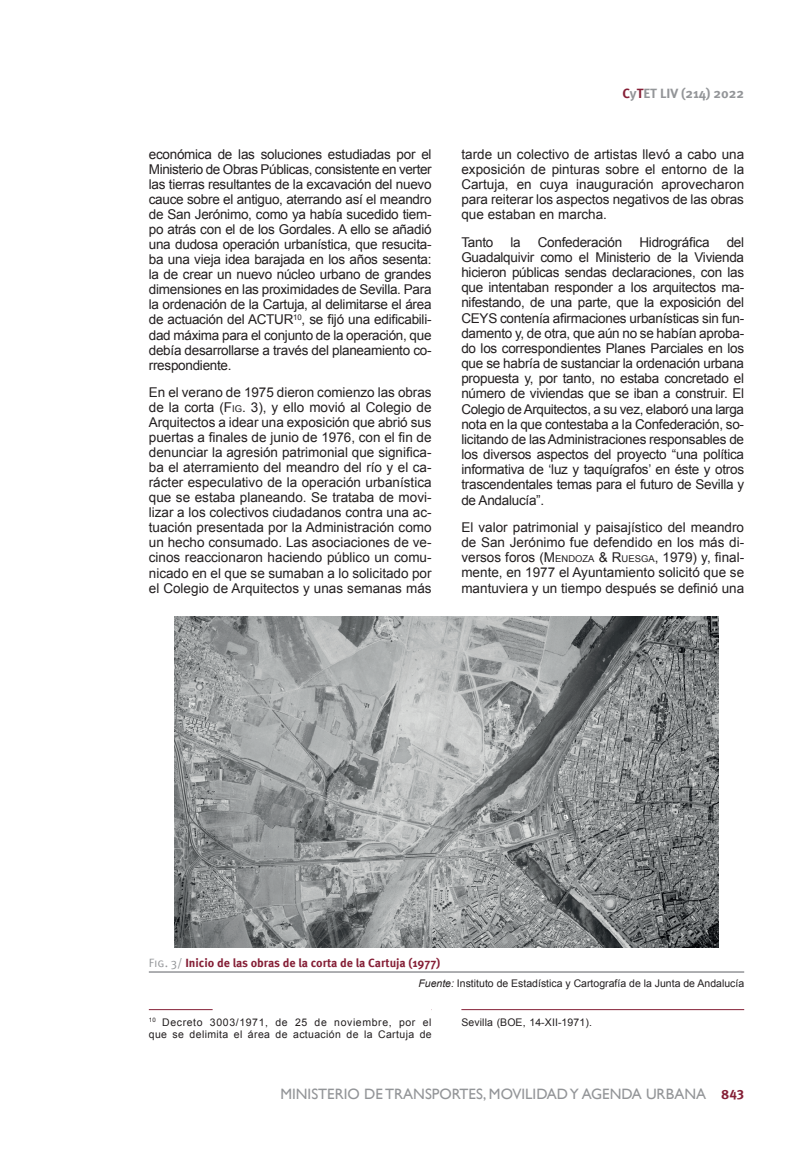
<style>
.page{position:relative;width:808px;height:1149px;background:#fff}
.page>*{position:absolute;margin:0;border:0;box-sizing:border-box;transform-origin:0 0}
.t1{font:15px "Gill Sans";color:#939598}
.t2{font:13.5px/15px "Arial";letter-spacing:-.005em;color:#231f20;text-align:justify}
.t3{font:700 13.5px "Meta Pro";color:#939598}
.t4{font:700 12px "Meta Pro";color:#851f36}
.t5{font:10.5px/12px "Arial";letter-spacing:.02em;color:#231f20}
.t6{font:10.5px "Arial";color:#231f20}
.s1{font-style:inherit}
.s2{font-size:9.45px}
.s3{color:#851f36}
.s4{font-weight:400;color:#939598}
.s5{font-style:italic}
.s6{font-family:"Meta Pro";font-weight:700;font-size:13.5px;color:#851f36}
</style>
<div class="page">
<hr style="left:149px;top:1008px;width:283px;height:1px;background:#851f36">
<div style="left:213px;top:1006px;width:219px;height:5px;background:#fff"></div>
<hr style="left:461px;top:1008px;width:283px;height:1px;background:#851f36">
<img style="left:175px;top:616px;width:543px;height:331px">
<hr style="left:149px;top:970px;width:595px;height:2px;background:#939598">
<p class="t2" style="left:149px;top:147px;width:284px">económica de las soluciones estudiadas por el Ministerio de Obras Públicas, consistente en verter las tierras resultantes de la excavación del nuevo cauce sobre el antiguo, aterrando así el meandro de San Jerónimo, como ya había sucedido tiem&shy;po atrás con el de los Gordales. A ello se añadió una dudosa operación urbanística, que resucita&shy;ba una vieja idea barajada en los años sesenta: la de crear un nuevo núcleo urbano de grandes dimensiones en las proximidades de Sevilla. Para la ordenación de la Cartuja, al delimitarse el área de actuación del ACTUR<sup>10</sup>, se fijó una edificabili&shy;dad máxima para el conjunto de la operación, que debía desarrollarse a través del planeamiento co&shy;rrespondiente.</p>
<p class="t2" style="left:149px;top:384px;width:284px">En el verano de 1975 dieron comienzo las obras de la corta (<span class="s1">F</span><span class="s2">IG</span><span class="s1">. 3</span>), y ello movió al Colegio de Arquitectos a idear una exposición que abrió sus puertas a finales de junio de 1976, con el fin de denunciar la agresión patrimonial que significa&shy;ba el aterramiento del meandro del río y el ca&shy;rácter especulativo de la operación urbanística que se estaba planeando. Se trataba de movi&shy;lizar a los colectivos ciudadanos contra una ac&shy;tuación presentada por la Administración como un hecho consumado. Las asociaciones de ve&shy;cinos reaccionaron haciendo público un comu&shy;nicado en el que se sumaban a lo solicitado por el Colegio de Arquitectos y unas semanas más</p>
<p class="t3" style="left:623px;top:83px;width:123px"><span class="s3">C</span>y<span class="s3">T</span>ET LIV (214) 2022</p>
<p class="t2" style="left:461px;top:146px;width:284px">tarde un colectivo de artistas llevó a cabo una exposición de pinturas sobre el entorno de la Cartuja, en cuya inauguración aprovecharon para reiterar los aspectos negativos de las obras que estaban en marcha.</p>
<p class="t2" style="left:461px;top:234px;width:33px">Tanto</p>
<p class="t2" style="left:510px;top:234px;width:12px">la</p>
<p class="t2" style="left:538px;top:234px;width:86px">Confederación</p>
<p class="t2" style="left:639px;top:234px;width:72px">Hidrográfica</p>
<p class="t2" style="left:461px;top:234px;width:284px;text-indent:265px">del Guadalquivir como el Ministerio de la Vivienda hicieron públicas sendas declaraciones, con las que intentaban responder a los arquitectos ma&shy;nifestando, de una parte, que la exposición del CEYS contenía afirmaciones urbanísticas sin fun&shy;damento y, de otra, que aún no se habían aproba&shy;do los correspondientes Planes Parciales en los que se habría de sustanciar la ordenación urbana propuesta y, por tanto, no estaba concretado el número de viviendas que se iban a construir. El Colegio de Arquitectos, a su vez, elaboró una larga nota en la que contestaba a la Confederación, so&shy;licitando de las Administraciones responsables de los diversos aspectos del proyecto “una política informativa de ‘luz y taquígrafos’ en éste y otros trascendentales temas para el futuro de Sevilla y de Andalucía”.</p>
<p class="t2" style="left:461px;top:519px;width:284px">El valor patrimonial y paisajístico del meandro de San Jerónimo fue defendido en los más di&shy;versos foros (<span class="s1">M</span><span class="s2">ENDOZA</span> <span class="s1">&amp; R</span><span class="s2">U ESGA</span><span class="s1">, 1979)</span> y, final&shy;mente, en 1977 el Ayuntamiento solicitó que se mantuviera y un tiempo después se definió una</p>
<p class="t4" style="left:149px;top:953px;width:293px"><span class="s4">Fig. 3/</span> Inicio de las obras de la corta de la Cartuja (1977)</p>
<p class="t6" style="left:418px;top:976px;width:327px"><span class="s5">Fuente:</span> Instituto de Estadística y Cartografía de la Junta de Andalucía</p>
<p class="t5" style="left:149px;top:1015px;width:284px"><sup>10</sup> Decreto 3003/1971, de 25 de noviembre, por el que se delimita el área de actuación de la Cartuja de</p>
<p class="t5" style="left:461px;top:1015px;width:132px">Sevilla (BOE, 14-XII-1971).</p>
<p class="t1" style="left:280px;top:1084px;width:465px">MINISTERIO DE TRANSPORTES, MOVILIDAD Y AGENDA URBANA <span class="s6">843</span></p>
</div>
